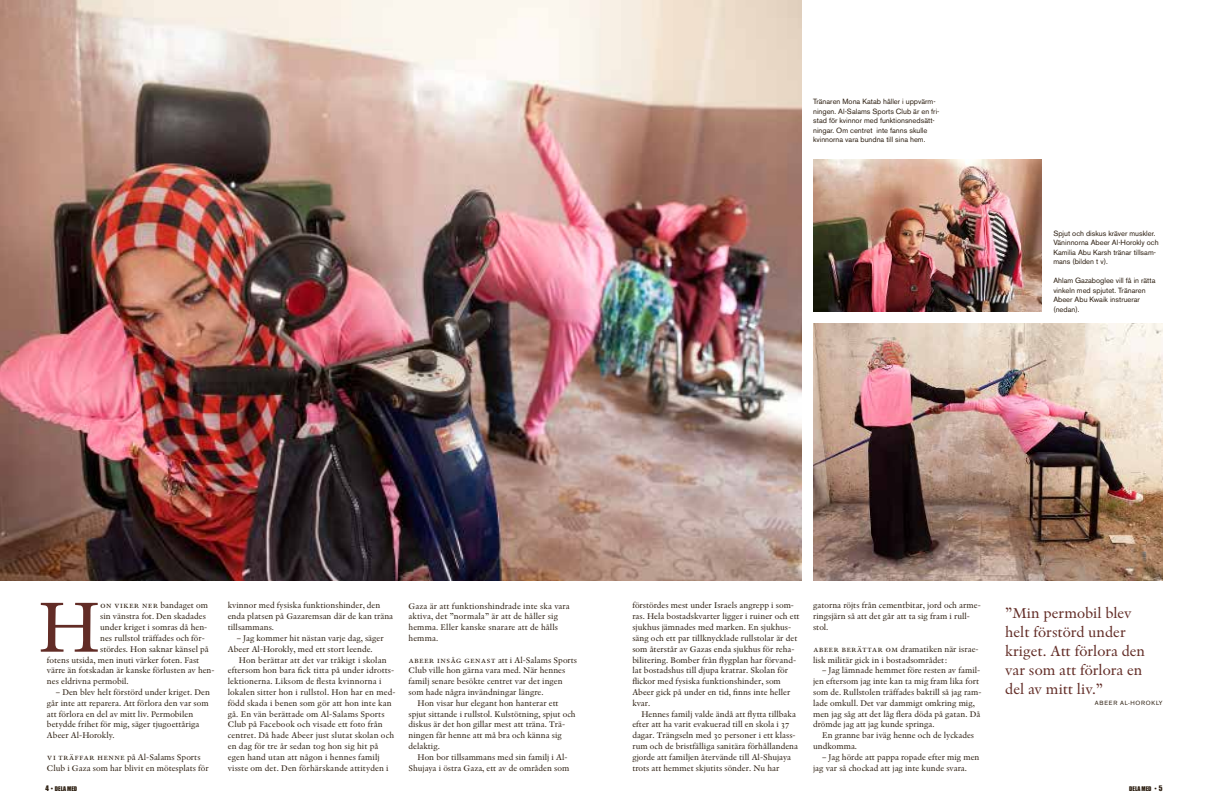
<style>
.page{position:relative;width:1208px;height:808px;background:#fff}
.page>*{position:absolute;margin:0;border:0;box-sizing:border-box;transform-origin:0 0}
.t1{font:74.5px "Indigo Regular Os F";color:#622c26}
.t2{font:15px/19px "Indigo Regular Os F";color:#622c26}
.t3{font:8.6px/10.8px "Indigo Regular Os F";color:#2d1f11}
.t4{font:8.6px "Indigo Regular SC";color:#2d1f11}
.t5{font:7.5px/9.5px "Akzidenz Grotesk BE";color:#2d1f11}
.t6{font:6px "Akzidenz Grotesk BE";letter-spacing:.14em;color:#2d1f11}
.t7{font:5.9px "Impact";color:#2d1f11}
.s1{font-family:"Indigo Regular Os F"}
.s2{font-family:"Indigo Regular SC"}
.s3{font-size:7px}
.s4{font-family:"Akzidenz Grotesk BE";font-size:7px}
</style>
<div class="page">
<img style="left:813px;top:324px;width:349px;height:256px">
<img style="left:0;top:0;width:801px;height:580px">
<img style="left:813px;top:159px;width:228px;height:152px">
<p class="t5" style="left:813px;top:97px;width:128px">Tränaren Mona Katab håller i uppvärm&shy;ningen. Al-Salams Sports Club är en fri&shy;stad för kvinnor med funktionsnedsätt&shy;ningar. Om centret inte fanns skulle kvinnorna vara bundna till sina hem.</p>
<p class="t5" style="left:1053px;top:228px;width:107px">Spjut och diskus kräver muskler.<br>Väninnorna Abeer Al-Horokly och<br>Kamilia Abu Karsh tränar tillsam&shy;mans (bilden t v).</p>
<p class="t5" style="left:1053px;top:276px;width:104px">Ahlam Gazaboglee vill få in rätta vinkeln med spjutet. Tränaren<br>Abeer Abu Kwaik instruerar (nedan).</p>
<h1 class="t1" style="left:38px;top:583px;width:64px">H</h1>
<p class="t4" style="left:100px;top:601px;width:109px">on viker ner <span class="s1">bandaget om</span></p>
<p class="t3" style="left:100px;top:611px;width:107px">sin vänstra fot. Den skadades</p>
<p class="t3" style="left:100px;top:622px;width:109px">under kriget i somras då hen-</p>
<p class="t3" style="left:100px;top:633px;width:106px">nes rullstol träffades och för-</p>
<p class="t3" style="left:100px;top:643px;width:110px">stördes. Hon saknar känsel på</p>
<p class="t3" style="left:47px;top:654px;width:154px">fotens utsida, men inuti värker foten. Fast</p>
<p class="t3" style="left:47px;top:665px;width:169px">värre än fotskadan är kanske förlusten av hen-</p>
<p class="t3" style="left:47px;top:676px;width:83px">nes eldrivna permobil.</p>
<p class="t3" style="left:47px;top:687px;width:164px;text-indent:9px">– Den blev helt förstörd under kriget. Den går inte att reparera. Att förlora den var som att förlora en del av mitt liv. Permobilen betydde frihet för mig, säger tjugoettåriga Abeer Al-Horokly.</p>
<p class="t3" style="left:47px;top:751px;width:163px"><span class="s2">vi träffar henne</span> på Al-Salams Sports<br>Club i Gaza som har blivit en mötesplats för</p>
<p class="t3" style="left:228px;top:600px;width:167px">kvinnor med fysiska funktionshinder, den enda platsen på Gazaremsan där de kan träna tillsammans.</p>
<p class="t3" style="left:228px;top:633px;width:158px;text-indent:9px">– Jag kommer hit nästan varje dag, säger<br>Abeer Al-Horokly, med ett stort leende.</p>
<p class="t3" style="left:228px;top:654px;width:169px;text-indent:11px">Hon berättar att det var tråkigt i skolan eftersom hon bara fick titta på under idrotts&shy;lektionerna. Liksom de flesta kvinnorna i lokalen sitter hon i rullstol. Hon har en med&shy;född skada i benen som gör att hon inte kan gå. En vän berättade om Al-Salams Sports Club på Facebook och visade ett foto från centret. Då hade Abeer just slutat skolan och en dag för tre år sedan tog hon sig hit på egen hand utan att någon i hennes familj visste om det. Den förhärskande attityden i</p>
<p class="t3" style="left:408px;top:600px;width:163px">Gaza är att funktionshindrade inte ska vara aktiva, det ”normala” är att de håller sig hemma. Eller kanske snarare att de hålls hemma.</p>
<p class="t3" style="left:408px;top:654px;width:170px"><span class="s2">abeer insåg genast</span> att i Al-Salams Sports</p>
<p class="t3" style="left:408px;top:665px;width:158px">Club ville hon gärna vara med. När hennes</p>
<p class="t3" style="left:408px;top:676px;width:156px">familj senare besökte centret var det ingen</p>
<p class="t3" style="left:408px;top:687px;width:137px">som hade några invändningar längre.</p>
<p class="t3" style="left:417px;top:697px;width:143px">Hon visar hur elegant hon hanterar ett</p>
<p class="t3" style="left:408px;top:708px;width:169px">spjut sittande i rullstol. Kulstötning, spjut och</p>
<p class="t3" style="left:408px;top:719px;width:158px">diskus är det hon gillar mest att träna. Trä-</p>
<p class="t3" style="left:408px;top:730px;width:155px">ningen får henne att må bra och känna sig</p>
<p class="t3" style="left:408px;top:741px;width:33px">delaktig.</p>
<p class="t3" style="left:417px;top:751px;width:151px">Hon bor tillsammans med sin familj i Al-</p>
<p class="t3" style="left:408px;top:762px;width:162px">Shujaya i östra Gaza, ett av de områden som</p>
<p class="t3" style="left:632px;top:600px;width:169px">förstördes mest under Israels angrepp i som&shy;ras. Hela bostadskvarter ligger i ruiner och ett sjukhus jämnades med marken. En sjukhus&shy;säng och ett par tillknycklade rullstolar är det som återstår av Gazas enda sjukhus för reha&shy;bilitering. Bomber från flygplan har förvand&shy;lat bostadshus till djupa kratrar. Skolan för flickor med fysiska funktionshinder, som Abeer gick på under en tid, finns inte heller kvar.</p>
<p class="t3" style="left:632px;top:708px;width:167px;text-indent:9px">Hennes familj valde ändå att flytta tillbaka efter att ha varit evakuerad till en skola i 37 dagar. Trängseln med 30 personer i ett klass&shy;rum och de bristfälliga sanitära förhållandena gjorde att familjen återvände till Al-Shujaya trots att hemmet skjutits sönder. Nu har</p>
<p class="t3" style="left:813px;top:600px;width:169px">gatorna röjts från cementbitar, jord och arme&shy;ringsjärn så att det går att ta sig fram i rull&shy;stol.</p>
<p class="t3" style="left:813px;top:643px;width:167px"><span class="s2">abeer berättar om</span> dramatiken när israe&shy;lisk militär gick in i bostadsområdet:</p>
<p class="t3" style="left:813px;top:665px;width:170px;text-indent:9px">– Jag lämnade hemmet före resten av famil&shy;jen eftersom jag inte kan ta mig fram lika fort som de. Rullstolen träffades baktill så jag ram&shy;lade omkull. Det var dammigt omkring mig, men jag såg att det låg flera döda på gatan. Då drömde jag att jag kunde springa.</p>
<p class="t3" style="left:813px;top:730px;width:162px;text-indent:9px">En granne bar iväg henne och de lyckades undkomma.</p>
<p class="t3" style="left:813px;top:751px;width:168px;text-indent:9px">– Jag hörde att pappa ropade efter mig men jag var så chockad att jag inte kunde svara.</p>
<h2 class="t2" style="left:1005px;top:604px;width:141px">”Min permobil blev helt förstörd under kriget. Att förlora den var som att förlora en del av mitt liv.”</h2>
<p class="t6" style="left:1095px;top:699px;width:47px">Abeer Al-Horo</p>
<p class="t6" style="left:1151px;top:699px;width:13px">kly</p>
<p class="t7" style="left:45px;top:784px;width:33px"><span class="s3">4</span> <span class="s4">•</span> DELA MED</p>
<p class="t7" style="left:1129px;top:784px;width:35px">DELA MED <span class="s4">•</span> <span class="s3">5</span></p>
</div>
